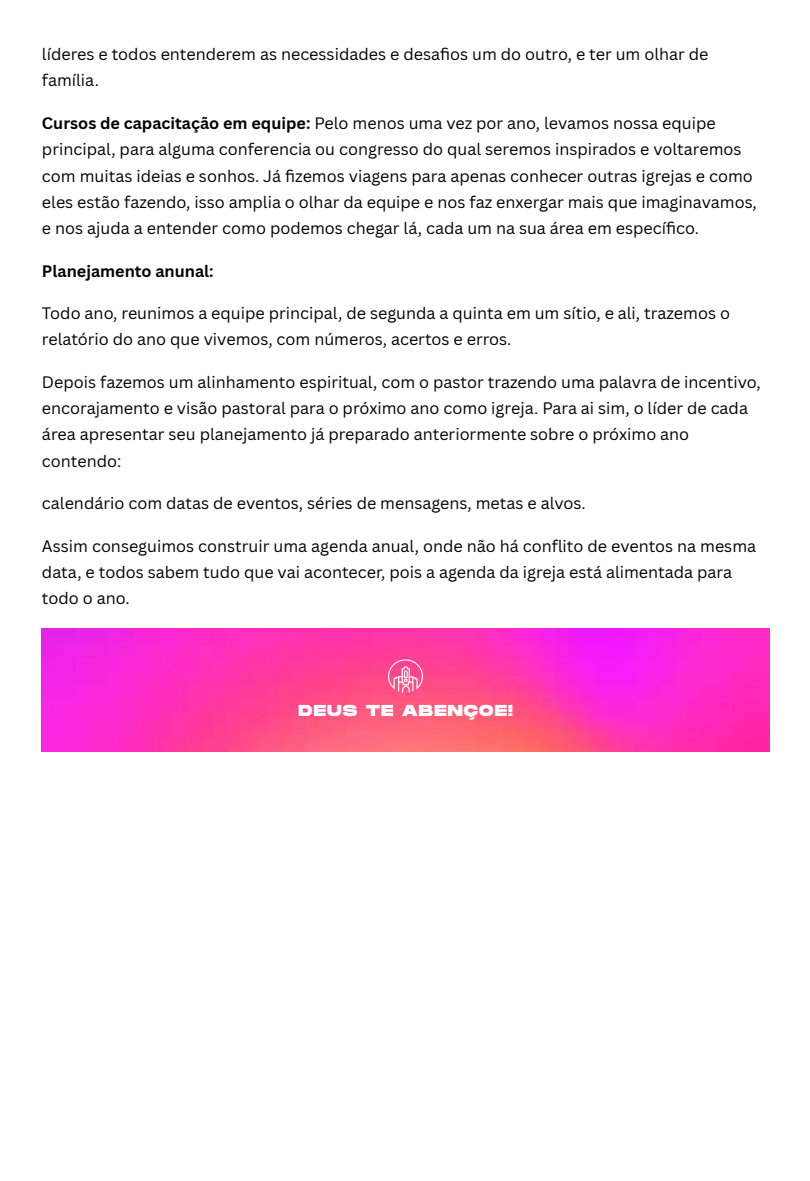
<style>
.page{position:relative;width:810px;height:1181px;background:#fff}
.page>*{position:absolute;margin:0;border:0;box-sizing:border-box;transform-origin:0 0}
.t1{font:16.2px/26.2px "Canva Sans";color:#020202}
.t2{font:700 16.2px "Canva Sans";color:#020202}
.t3{font:800 15.75px "Monument Extended";letter-spacing:.075em;color:#fff}
.s1{font-weight:700}
</style>
<div class="page">
<img style="left:42px;top:628px;width:727px;height:123px">
<img style="left:103px;top:628px;width:605px;height:123px">
<img style="left:389px;top:659px;width:33px;height:33px">
<h1 class="t1" style="left:42px;top:41px;width:668px">líderes e todos entenderem as necessidades e desafi os um do outro, e ter um olhar de família.</h1>
<h1 class="t1" style="left:42px;top:109px;width:716px"><span class="s1">Cursos de capacitação em equipe:</span> Pelo menos uma vez por ano, levamos nossa equipe principal, para alguma conferencia ou congresso do qual seremos inspirados e voltaremos com muitas ideias e sonhos. Já fizemos viagens para apenas conhecer outras igrejas e como eles estão fazendo, isso amplia o olhar da equipe e nos faz enxergar mais que imaginavamos, e nos ajuda a entender como podemos chegar lá, cada um na sua área em específico.</h1>
<h1 class="t2" style="left:42px;top:259px;width:173px">Planejamento anunal:</h1>
<p class="t1" style="left:42px;top:299px;width:690px">Todo ano, reunimos a equipe principal, de segunda a quinta em um sítio, e ali, trazemos o relatório do ano que vivemos, com números, acertos e erros.</p>
<p class="t1" style="left:42px;top:368px;width:720px">Depois fazemos um alinhamento espiritual, com o pastor trazendo uma palavra de incentivo, encorajamento e visão pastoral para o próximo ano como igreja. Para ai sim, o líder de cada área apresentar seu planejamento já preparado anteriormente sobre o próximo ano contendo:</p>
<p class="t1" style="left:42px;top:489px;width:545px">calendário com datas de eventos, séries de mensagens, metas e alvos.</p>
<p class="t1" style="left:42px;top:532px;width:716px">Assim conseguimos construir uma agenda anual, onde não há conflito de eventos na mesma data, e todos sabem tudo que vai acontecer, pois a agenda da igreja está alimentada para todo o ano.</p>
<p class="t3" style="left:299px;top:701px;width:216px">DEUS TE ABENÇOE!</p>
</div>
